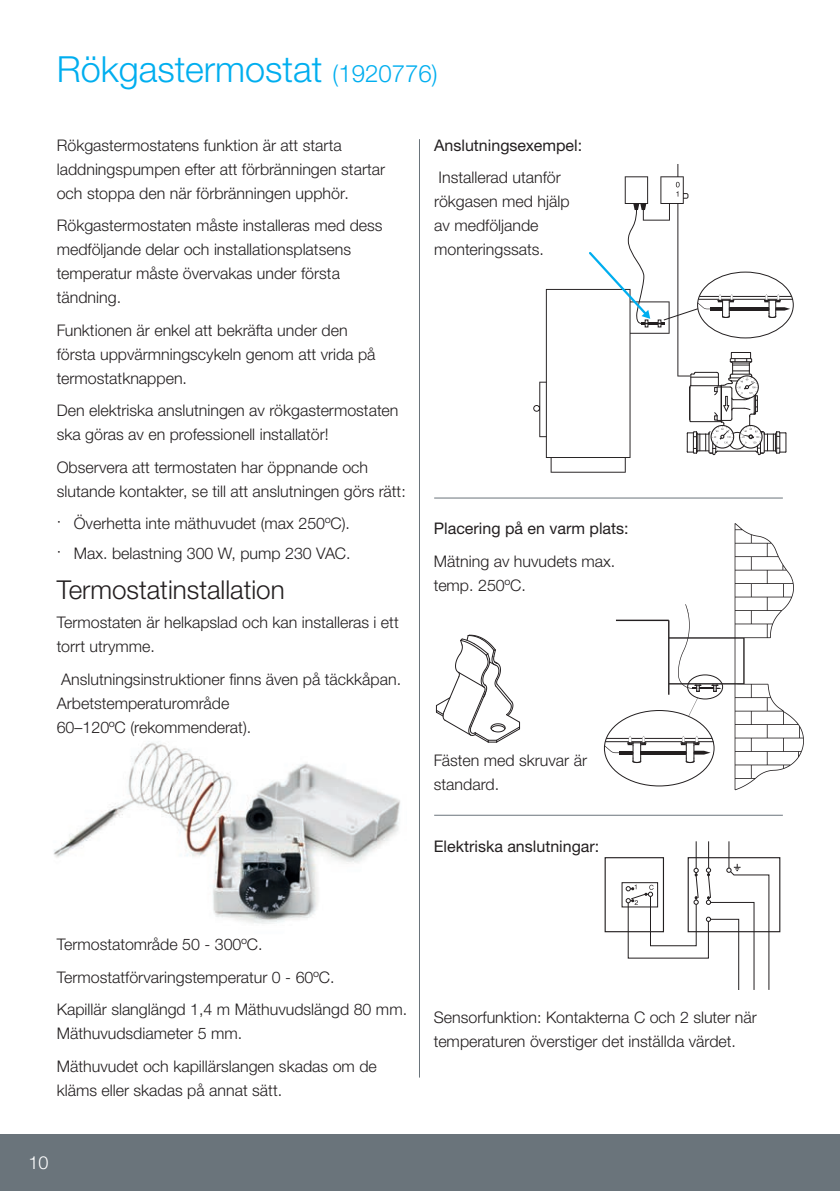
<style>
.page{position:relative;width:840px;height:1191px;background:#fff}
.page>*{position:absolute;margin:0;border:0;box-sizing:border-box;transform-origin:0 0}
.t1{font:300 36px "Helvetica Neue LTW1 G";color:#00aeef}
.t2{font:300 26px "Helvetica Neue LTW1 G";color:#231f20}
.t3{font:300 18px "Helvetica Neue LTW1 G";color:#fff}
.t4{font:300 16px/24px "Helvetica Neue LTW1 G";color:#231f20}
.t5{font:16px "Helvetica Neue LTW1 G";color:#231f20}
.s1{font-size:24px}
</style>
<div class="page">
<hr style="left:419px;top:139px;width:1px;height:938px;background:#6a747b">
<svg style="left:533px;top:164px;width:156px;height:309px"></svg>
<svg style="left:675px;top:182px;width:4px;height:15px"></svg>
<svg style="left:686px;top:352px;width:100px;height:103px"></svg>
<hr style="left:728px;top:307px;width:40px;height:3px;background:#231f20">
<hr style="left:732px;top:296px;width:32px;height:1px;background:#231f20">
<hr style="left:732px;top:299px;width:32px;height:1px;background:#231f20">
<svg style="left:763px;top:294px;width:29px;height:24px"></svg>
<svg style="left:586px;top:250px;width:148px;height:77px"></svg>
<svg style="left:615px;top:523px;width:188px;height:267px"></svg>
<svg style="left:646px;top:750px;width:34px;height:4px"></svg>
<svg style="left:677px;top:604px;width:44px;height:112px"></svg>
<div style="left:687px;top:674px;width:35px;height:25px;border:1px solid #231f20;border-radius:50%"></div>
<hr style="left:644px;top:738px;width:37px;height:1px;background:#231f20">
<svg style="left:604px;top:736px;width:42px;height:27px"></svg>
<hr style="left:644px;top:741px;width:37px;height:1px;background:#231f20">
<svg style="left:680px;top:736px;width:33px;height:27px"></svg>
<hr style="left:434px;top:497px;width:348px;height:1px;background:#6a747b">
<hr style="left:434px;top:814px;width:348px;height:1px;background:#6a747b">
<div style="left:687px;top:857px;width:93px;height:75px;border:1px solid #231f20"></div>
<div style="left:604px;top:857px;width:59px;height:75px;border:1px solid #231f20"></div>
<svg style="left:625px;top:841px;width:144px;height:149px"></svg>
<img style="left:53px;top:741px;width:347px;height:183px">
<svg style="left:435px;top:634px;width:85px;height:109px"></svg>
<div style="left:0;top:1134px;width:839px;height:57px;background:#6a747b"></div>
<hr style="left:839px;top:1134px;width:1px;height:57px;background:#6a747b">
<h1 class="t1" style="left:57px;top:48px;width:382px">Rökgastermostat <span class="s1">(1920776)</span></h1>
<p class="t4" style="left:57px;top:133px;width:330px">Rökgastermostatens funktion är att starta laddningspumpen efter att förbränningen startar och stoppa den när förbränningen upphör.</p>
<p class="t4" style="left:57px;top:213px;width:327px">Rökgastermostaten måste installeras med dess medföljande delar och installationsplatsens temperatur måste övervakas under första tändning.</p>
<p class="t4" style="left:57px;top:318px;width:320px">Funktionen är enkel att bekräfta under den första uppvärmningscykeln genom att vrida på termostatknappen.</p>
<p class="t4" style="left:57px;top:398px;width:343px">Den elektriska anslutningen av rökgastermostaten ska göras av en professionell installatör!</p>
<p class="t4" style="left:57px;top:455px;width:350px">Observera att termostaten har öppnande och slutande kontakter, se till att anslutningen görs rätt:</p>
<p class="t4" style="left:57px;top:508px;width:295px;line-height:29.6px">· Överhetta inte mäthuvudet (max 250ºC). · Max. belastning 300 W, pump 230 VAC.</p>
<h2 class="t2" style="left:57px;top:573px;width:229px">Termostatinstallation</h2>
<p class="t4" style="left:57px;top:610px;width:343px">Termostaten är helkapslad och kan installeras i ett torrt utrymme.</p>
<p class="t4" style="left:57px;top:667px;width:346px">Anslutningsinstruktioner finns även på täckkåpan.<br>Arbetstemperaturområde<br>60–120ºC (rekommenderat).</p>
<p class="t5" style="left:434px;top:135px;width:149px">Anslutningsexempel:</p>
<p class="t4" style="left:434px;top:165px;width:137px">Installerad utanför rökgasen med hjälp av medföljande monteringssats.</p>
<p class="t5" style="left:433px;top:519px;width:196px">Placering på en varm plats:</p>
<p class="t4" style="left:433px;top:549px;width:183px">Mätning av huvudets max. temp. 250ºC.</p>
<p class="t4" style="left:433px;top:748px;width:155px">Fästen med skruvar är standard.</p>
<p class="t5" style="left:433px;top:836px;width:167px">Elektriska anslutningar:</p>
<p class="t4" style="left:57px;top:928px;width:351px;line-height:32.6px">Termostatområde 50 - 300ºC.<br>Termostatförvaringstemperatur 0 - 60ºC.<br>Kapillär slanglängd 1,4 m Mäthuvudslängd 80 mm.</p>
<p class="t4" style="left:57px;top:1017px;width:321px;line-height:32.4px">Mäthuvudsdiameter 5 mm.<br>Mäthuvudet och kapillärslangen skadas om de</p>
<p class="t4" style="left:57px;top:1077px;width:227px">kläms eller skadas på annat sätt.</p>
<p class="t3" style="left:28px;top:1151px;width:22px">10</p>
<p class="t4" style="left:433px;top:1005px;width:324px">Sensorfunktion: Kontakterna C och 2 sluter när temperaturen överstiger det inställda värdet.</p>
</div>
